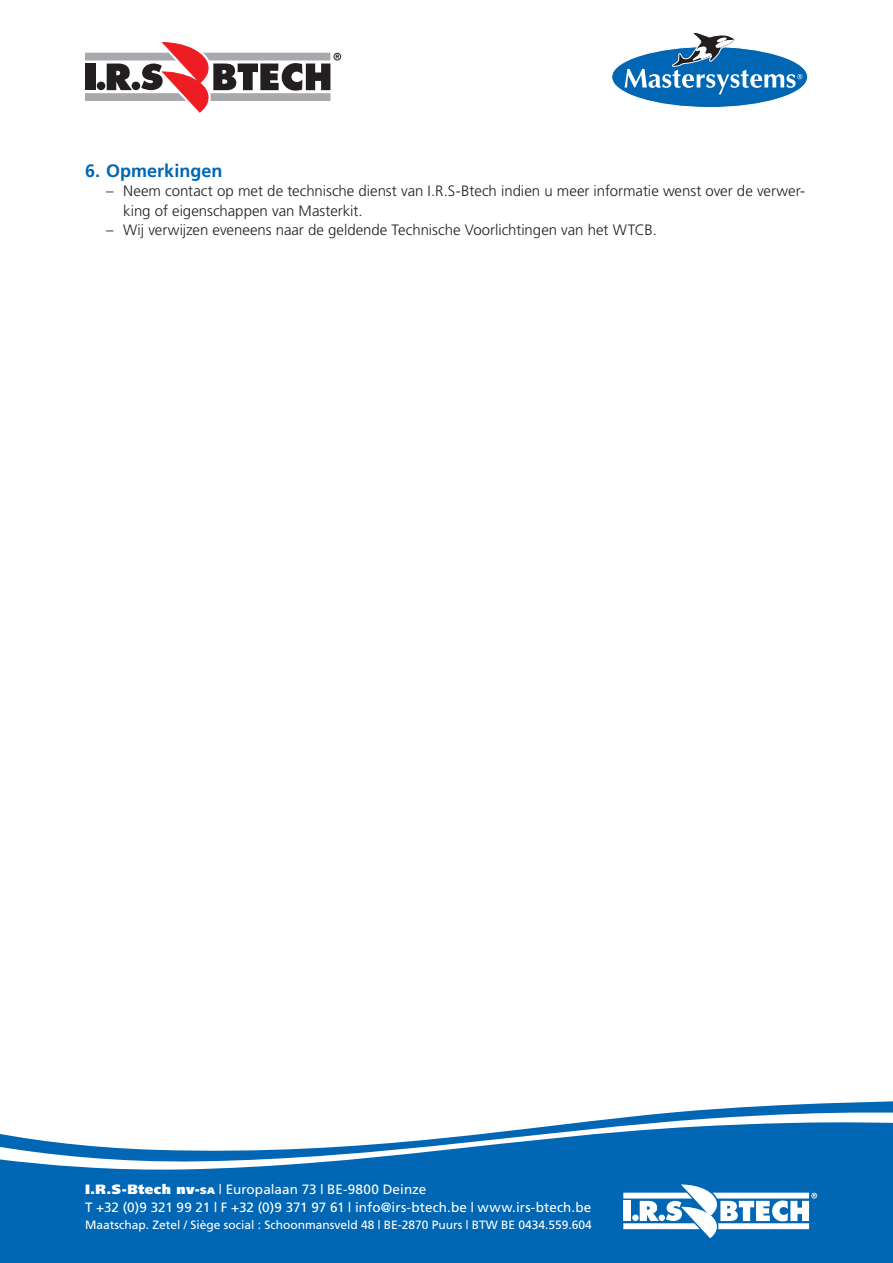
<style>
.page{position:relative;width:893px;height:1263px;background:#fff}
.page>*{position:absolute;margin:0;border:0;box-sizing:border-box;transform-origin:0 0}
.t1{font:700 18px "Frutiger";color:#0166b3}
.t2{font:300 15px/19.5px "Frutiger";color:#231f20}
.t3{font:13.5px/18px "Frutiger";letter-spacing:.005em;color:#fff}
.t4{font:12px "Frutiger";color:#fff}
.s1{font-weight:900}
.s2{font-weight:900;font-size:9.45px}
</style>
<div class="page">
<svg style="left:85px;top:43px;width:256px;height:69px"></svg>
<svg style="left:0;top:1101px;width:893px;height:162px;background:#1572b9"></svg>
<svg style="left:0;top:1109px;width:893px;height:63px;fill:#0166b3"></svg>
<svg style="left:623px;top:1185px;width:194px;height:52px"></svg>
<div style="left:612px;top:46px;width:196px;height:61px;background:#0166b3;border-radius:50%"></div>
<svg style="left:624px;top:32px;width:178px;height:63px"></svg>
<p class="t1" style="left:85px;top:160px;width:139px">6. Opmerkingen</p>
<p class="t2" style="left:123px;top:181px;width:683px;text-indent:-17px">– Neem contact op met de technische dienst van I.R.S-Btech indien u meer informatie wenst over de verwer&shy;king of eigenschappen van Masterkit.</p>
<p class="t2" style="left:106px;top:220px;width:552px">– Wij verwijzen eveneens naar de geldende Technische Voorlichtingen van het WTCB.</p>
<p class="t3" style="left:85px;top:1181px;width:508px"><span class="s1">I.R.S-Btech nv-</span><span class="s2">sa</span> | Europalaan 73 | BE-9800 Deinze<br>T +32 (0)9 321 99 21 | F +32 (0)9 371 97 61 | info@irs-btech.be | www.irs-btech.be</p>
<p class="t4" style="left:85px;top:1218px;width:508px">Maatschap. Zetel / Siège social : Schoonmansveld 48 | BE-2870 Puurs | BTW BE 0434.559.604</p>
</div>
